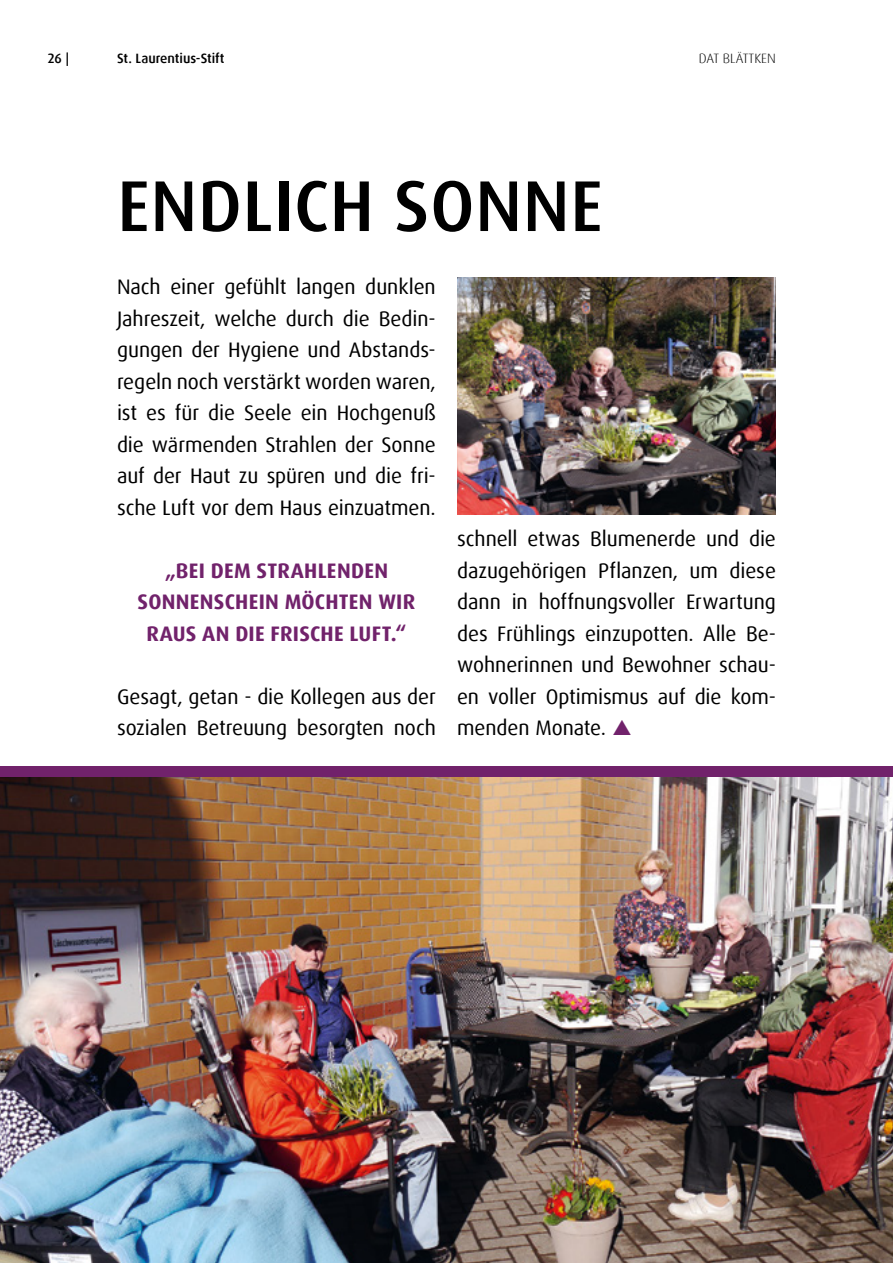
<style>
.page{position:relative;width:893px;height:1263px;background:#fff}
.page>*{position:absolute;margin:0;border:0;box-sizing:border-box;transform-origin:0 0}
.t1{font:500 72px "Dax Pro";letter-spacing:.01em;color:#000}
.t2{font:21px/31.5px "Dax Pro";letter-spacing:-.005em;color:#000;text-align:justify}
.t3{font:700 21px/31.5px "Dax Pro";letter-spacing:.01em;color:#71226b;text-align:center}
.t4{font:500 13.5px "Dax Pro";color:#000}
.t5{font:300 13.5px "Dax Pro";color:#000}
</style>
<div class="page">
<img style="left:0;top:777px;width:893px;height:486px">
<div style="left:0;top:767px;width:893px;height:10px;background:#71226b"></div>
<img style="left:457px;top:278px;width:319px;height:237px">
<p class="t4" style="left:48px;top:50px;width:23px">26 |</p>
<p class="t5" style="left:699px;top:50px;width:79px">DAT BLÄTTKEN</p>
<p class="t4" style="left:117px;top:50px;width:109px">St. Laurentius-Stift</p>
<h1 class="t1" style="left:117px;top:160px;width:487px">ENDLICH SONNE</h1>
<p class="t2" style="left:117px;top:271px;width:320px">Nach einer gefühlt langen dunklen Jahreszeit, welche durch die Bedin&shy;gungen der Hygiene und Abstands&shy;regeln noch verstärkt worden waren, ist es für die Seele ein Hochgenuß die wärmenden Strahlen der Sonne auf der Haut zu spüren und die fri&shy;sche Luft vor dem Haus einzuatmen.</p>
<p class="t3" style="left:138px;top:555px;width:279px">„BEI DEM STRAHLENDEN<br>SONNENSCHEIN MÖCHTEN WIR<br>RAUS AN DIE FRISCHE LUFT.“</p>
<p class="t2" style="left:117px;top:681px;width:320px">Gesagt, getan - die Kollegen aus der sozialen Betreuung besorgten noch</p>
<p class="t2" style="left:457px;top:523px;width:320px">schnell etwas Blumenerde und die dazugehörigen Pflanzen, um diese dann in hoffnungsvoller Erwartung des Frühlings einzupotten. Alle Be&shy;wohnerinnen und Bewohner schau&shy;en voller Optimismus auf die kom&shy;menden Monate.</p>
</div>
